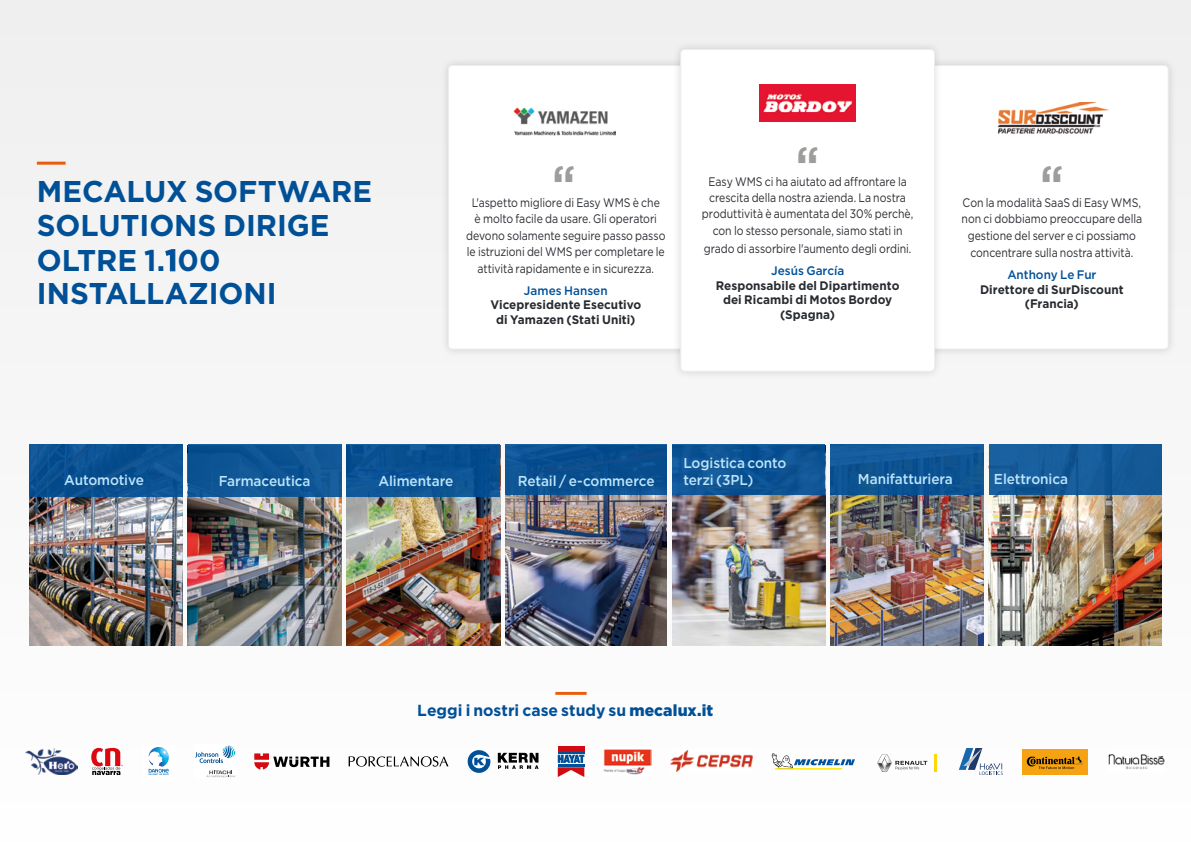
<style>
.page{position:relative;width:1191px;height:842px;background:#f6f6f6}
.page>*{position:absolute;margin:0;border:0;box-sizing:border-box;transform-origin:0 0}
.t1{font:700 49.5px "Gotham";color:#9d9d9c;scale:.85 1}
.t2{font:700 30px/34px "Gotham";letter-spacing:-.005em;color:#005098}
.t3{font:700 16px "Gotham";color:#005098}
.t4{font:500 14.3px "Gotham";letter-spacing:-.005em;color:#bce4fa;scale:.95 1}
.t5{font:12.4px/16.5px "Gotham";letter-spacing:-.005em;color:#282b30;text-align:center;scale:.85 1}
.t6{font:700 12.4px/14.5px "Gotham";letter-spacing:.005em;color:#282b30;text-align:center;scale:.95 1}
.t7{font:500 12.4px "Gotham";color:#005098;scale:.95 1}
.s1{font-weight:900}
</style>
<div class="page">
<div style="left:919px;top:57px;width:257px;height:300px;background:#e9eae9"></div>
<div style="left:928px;top:65px;width:240px;height:284px;background:#fff;border-radius:4px"></div>
<div style="left:927px;top:65px;width:241px;height:284px;border:1px solid #ededed;border-radius:4px"></div>
<div style="left:440px;top:57px;width:257px;height:300px;background:#eaebea"></div>
<div style="left:448px;top:65px;width:240px;height:284px;background:#fff;border-radius:4px"></div>
<div style="left:448px;top:65px;width:241px;height:284px;border:1px solid #ededed;border-radius:4px"></div>
<div style="left:672px;top:41px;width:271px;height:339px;background:#000;opacity:.15"></div>
<div style="left:681px;top:50px;width:253px;height:321px;background:#fff;border-radius:4px"></div>
<div style="left:680px;top:49px;width:254px;height:322px;border:1px solid #ededed;border-radius:4px"></div>
<img style="left:513px;top:107px;width:102px;height:29px">
<img style="left:759px;top:84px;width:96px;height:37px">
<img style="left:997px;top:103px;width:112px;height:31px">
<hr style="left:37px;top:162px;width:29px;height:3px;background:#ea5b0b">
<img style="left:830px;top:495px;width:153px;height:150px">
<div style="left:830px;top:444px;width:153px;height:51px;background:linear-gradient(to right,#105797,#0e5593)"></div>
<img style="left:672px;top:495px;width:153px;height:150px">
<div style="left:672px;top:444px;width:153px;height:51px;background:#0e5494"></div>
<img style="left:989px;top:495px;width:172px;height:150px">
<div style="left:989px;top:444px;width:172px;height:51px;background:#165b9a"></div>
<img style="left:505px;top:495px;width:162px;height:150px">
<div style="left:505px;top:444px;width:162px;height:51px;background:#094e8f"></div>
<img style="left:29px;top:496px;width:154px;height:149px">
<div style="left:29px;top:444px;width:154px;height:52px;background:#0a5191"></div>
<img style="left:347px;top:497px;width:153px;height:148px">
<div style="left:347px;top:444px;width:153px;height:53px;background:#095192"></div>
<img style="left:188px;top:497px;width:153px;height:148px">
<div style="left:188px;top:444px;width:153px;height:53px;background:#0e5594"></div>
<hr style="left:555px;top:692px;width:31px;height:3px;background:#ea5b0b">
<hr style="left:558px;top:752px;width:26px;height:2px;background:#005098">
<div style="left:558px;top:746px;width:26px;height:5px;background:#d20a11"></div>
<svg style="left:558px;top:755px;width:26px;height:22px"></svg>
<svg style="left:254px;top:753px;width:75px;height:16px"></svg>
<svg style="left:348px;top:756px;width:100px;height:11px"></svg>
<svg style="left:467px;top:750px;width:23px;height:23px"></svg>
<svg style="left:498px;top:753px;width:40px;height:16px"></svg>
<img style="left:25px;top:749px;width:52px;height:25px">
<svg style="left:91px;top:748px;width:32px;height:27px"></svg>
<div style="left:142px;top:745px;width:34px;height:33px;background:#fff"></div>
<svg style="left:148px;top:747px;width:21px;height:21px"></svg>
<svg style="left:149px;top:769px;width:20px;height:6px"></svg>
<svg style="left:152px;top:747px;width:6px;height:3px"></svg>
<img style="left:670px;top:751px;width:82px;height:21px">
<img style="left:1108px;top:754px;width:57px;height:15px">
<img style="left:603px;top:749px;width:48px;height:26px">
<svg style="left:771px;top:753px;width:84px;height:17px"></svg>
<svg style="left:959px;top:748px;width:43px;height:27px"></svg>
<svg style="left:934px;top:754px;width:2px;height:18px"></svg>
<svg style="left:877px;top:754px;width:50px;height:18px"></svg>
<div style="left:1022px;top:749px;width:65px;height:25px;background:#f6a313"></div>
<svg style="left:1026px;top:756px;width:57px;height:13px"></svg>
<div style="left:194px;top:744px;width:42px;height:35px;background:#fff"></div>
<svg style="left:207px;top:770px;width:28px;height:8px"></svg>
<svg style="left:195px;top:746px;width:40px;height:17px"></svg>
<h2 class="t2" style="left:37px;top:174px;width:337px">MECALUX SOFTWARE</h2>
<h2 class="t2" style="left:37px;top:208px;width:294px">SOLUTIONS DIRIGE<br>OLTRE 1.100<br>INSTALLAZIONI</h2>
<h1 class="t1" style="left:552px;top:151px;width:28px">“</h1>
<p class="t5" style="left:466px;top:194px;width:236px">L'aspetto migliore di Easy WMS è che<br>è molto facile da usare. Gli operatori devono solamente seguire passo passo le istruzioni del WMS per completare le attività rapidamente e in sicurezza.</p>
<p class="t7" style="left:524px;top:282px;width:90px">James Hansen</p>
<p class="t6" style="left:490px;top:298px;width:160px">Vicepresidente Esecutivo di Yamazen (Stati Uniti)</p>
<h1 class="t1" style="left:796px;top:131px;width:28px">“</h1>
<p class="t5" style="left:702px;top:173px;width:250px">Easy WMS ci ha aiutato ad affrontare la crescita della nostra azienda. La nostra produttività è aumentata del 30% perchè, con lo stesso personale, siamo stati in</p>
<p class="t5" style="left:704px;top:240px;width:246px">grado di assorbire l'aumento degli ordini.</p>
<p class="t7" style="left:771px;top:263px;width:78px">Jesús García</p>
<p class="t6" style="left:716px;top:278px;width:195px">Responsabile del Dipartimento dei Ricambi di Motos Bordoy (Spagna)</p>
<h1 class="t1" style="left:1040px;top:151px;width:28px">“</h1>
<p class="t5" style="left:961px;top:194px;width:214px">Con la modalità SaaS di Easy WMS, non ci dobbiamo preoccupare della gestione del server e ci possiamo concentrare sulla nostra attività.</p>
<p class="t7" style="left:1007px;top:266px;width:95px">Anthony Le Fur</p>
<p class="t6" style="left:980px;top:282px;width:153px">Direttore di SurDiscount (Francia)</p>
<p class="t4" style="left:683px;top:453px;width:110px">Logistica conto</p>
<p class="t4" style="left:858px;top:470px;width:101px">Manifatturiera</p>
<p class="t4" style="left:64px;top:471px;width:85px">Automotive</p>
<p class="t4" style="left:219px;top:471px;width:98px">Farmaceutica</p>
<p class="t4" style="left:378px;top:471px;width:80px">Alimentare</p>
<p class="t4" style="left:518px;top:471px;width:145px">Retail / e-commerce</p>
<p class="t4" style="left:683px;top:471px;width:75px">terzi (3PL)</p>
<p class="t4" style="left:994px;top:470px;width:80px">Elettronica</p>
<p class="t3" style="left:417px;top:700px;width:297px">Leggi i nostri case study su <span class="s1">mecalux.it</span></p>
</div>
